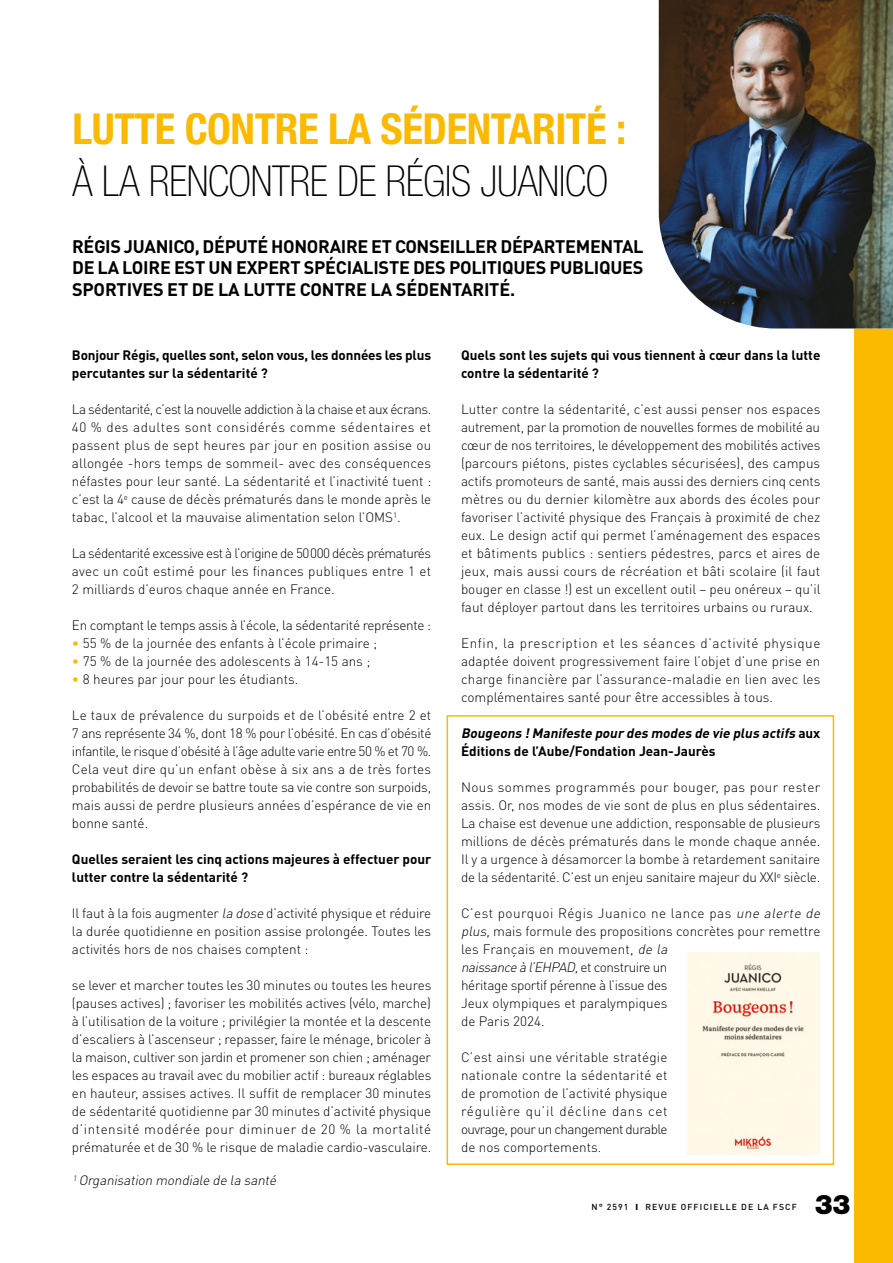
<style>
.page{position:relative;width:893px;height:1263px;background:#fff}
.page>*{position:absolute;margin:0;border:0;box-sizing:border-box;transform-origin:0 0}
.t1{font:100 condensed 42.75px "Helvetica Neue LT Std";letter-spacing:-.01em;color:#000}
.t2{font:700 condensed 42.75px "Helvetica Neue LT Std";letter-spacing:-.01em;color:#fbba00}
.t3{font:900 27px "Helvetica Neue LT Std";color:#000}
.t4{font:700 18px/21.6px "DIN Pro";letter-spacing:-.01em;color:#000;text-align:justify}
.t5{font:300 13.5px/18px "DIN Pro";color:#000;text-align:justify}
.t6{font:700 13.5px/18px "DIN Pro";color:#000}
.t7{font:italic 700 13.5px/18px "DIN Pro";color:#000}
.t8{font:300 13.5px "DIN Pro";letter-spacing:-.02em;color:#000}
.t9{font:italic 300 13.5px "DIN Pro";color:#000}
.t10{font:500 8.7px "DIN Pro";letter-spacing:.125em;color:#000}
.s1{color:#fbba00}
.s2{font-style:italic}
.s3{font-style:normal}
.s4{font-weight:900}
</style>
<div class="page">
<div style="left:855px;top:0;width:38px;height:1263px;background:#fbba00"></div>
<img style="left:659px;top:0;width:234px;height:328px">
<img style="left:687px;top:953px;width:133px;height:201px">
<div style="left:447px;top:715px;width:387px;height:450px;border:2px solid #fbba00"></div>
<h1 class="t2" style="left:73px;top:103px;width:555px">LUTTE CONTRE LA SÉDENTARITÉ :</h1>
<h1 class="t1" style="left:73px;top:157px;width:537px">À LA RENCONTRE DE RÉGIS JUANICO</h1>
<h3 class="t4" style="left:72px;top:235px;width:573px">RÉGIS JUANICO, DÉPUTÉ HONORAIRE ET CONSEILLER DÉPARTEMENTAL DE LA LOIRE EST UN EXPERT SPÉCIALISTE DES POLITIQUES PUBLIQUES SPORTIVES ET DE LA LUTTE CONTRE LA SÉDENTARITÉ.</h3>
<p class="t6" style="left:72px;top:346px;width:361px">Bonjour Régis, quelles sont, selon vous, les données les plus percutantes sur la sédentarité ?</p>
<p class="t5" style="left:72px;top:400px;width:361px">La sédentarité, c’est la nouvelle addiction à la chaise et aux écrans.<br>40 % des adultes sont considérés comme sédentaires et passent plus de sept heures par jour en position assise ou allongée -hors temps de sommeil- avec des conséquences néfastes pour leur santé. La sédentarité et l’inactivité tuent : c’est la 4<sup>e</sup> cause de décès prématurés dans le monde après le tabac, l’alcool et la mauvaise alimentation selon l’OMS<sup>1</sup>.</p>
<p class="t5" style="left:72px;top:544px;width:361px">La sédentarité excessive est à l’origine de 50000 décès prématurés avec un coût estimé pour les finances publiques entre 1 et 2 milliards d’euros chaque année en France.</p>
<p class="t8" style="left:72px;top:616px;width:361px">En comptant le temps assis à l’école, la sédentarité représente :</p>
<p class="t5" style="left:72px;top:634px;width:307px"><span class="s1">•</span> 55 % de la journée des enfants à l’école primaire ;</p>
<p class="t5" style="left:72px;top:652px;width:300px"><span class="s1">•</span> 75 % de la journée des adolescents à 14-15 ans ;</p>
<p class="t5" style="left:72px;top:670px;width:228px"><span class="s1">•</span> 8 heures par jour pour les étudiants.</p>
<p class="t5" style="left:72px;top:706px;width:361px">Le taux de prévalence du surpoids et de l’obésité entre 2 et 7 ans représente 34 %, dont 18 % pour l’obésité. En cas d’obésité infantile, le risque d’obésité à l’âge adulte varie entre 50 % et 70 %.<br>Cela veut dire qu’un enfant obèse à six ans a de très fortes probabilités de devoir se battre toute sa vie contre son surpoids, mais aussi de perdre plusieurs années d’espérance de vie en bonne santé.</p>
<p class="t6" style="left:72px;top:850px;width:361px">Quelles seraient les cinq actions majeures à effectuer pour lutter contre la sédentarité ?</p>
<p class="t5" style="left:72px;top:904px;width:361px">Il faut à la fois augmenter <span class="s2">la dose</span> d’activité physique et réduire la durée quotidienne en position assise prolongée. Toutes les activités hors de nos chaises comptent :</p>
<p class="t5" style="left:72px;top:976px;width:361px">se lever et marcher toutes les 30 minutes ou toutes les heures (pauses actives) ; favoriser les mobilités actives (vélo, marche) à l’utilisation de la voiture ; privilégier la montée et la descente d’escaliers à l’ascenseur ; repasser, faire le ménage, bricoler à la maison, cultiver son jardin et promener son chien ; aménager les espaces au travail avec du mobilier actif : bureaux réglables en hauteur, assises actives. Il suffit de remplacer 30 minutes de sédentarité quotidienne par 30 minutes d’activité physique d’intensité modérée pour diminuer de 20 % la mortalité prématurée et de 30 % le risque de maladie cardio-vasculaire.</p>
<p class="t9" style="left:73px;top:1171px;width:208px"><sup>1</sup> Organisation mondiale de la santé</p>
<p class="t6" style="left:461px;top:346px;width:361px">Quels sont les sujets qui vous tiennent à cœur dans la lutte contre la sédentarité ?</p>
<p class="t5" style="left:461px;top:400px;width:361px">Lutter contre la sédentarité, c’est aussi penser nos espaces autrement, par la promotion de nouvelles formes de mobilité au cœur de nos territoires, le développement des mobilités actives (parcours piétons, pistes cyclables sécurisées), des campus actifs promoteurs de santé, mais aussi des derniers cinq cents mètres ou du dernier kilomètre aux abords des écoles pour favoriser l’activité physique des Français à proximité de chez eux. Le design actif qui permet l’aménagement des espaces et bâtiments publics : sentiers pédestres, parcs et aires de jeux, mais aussi cours de récréation et bâti scolaire (il faut bouger en classe !) est un excellent outil – peu onéreux – qu’il faut déployer partout dans les territoires urbains ou ruraux.</p>
<p class="t5" style="left:461px;top:633px;width:361px">Enfin, la prescription et les séances d’activité physique adaptée doivent progressivement faire l’objet d’une prise en charge financière par l’assurance-maladie en lien avec les complémentaires santé pour être accessibles à tous.</p>
<p class="t7" style="left:461px;top:724px;width:361px">Bougeons !Manifeste pour des modes de vie plus actifs <span class="s3">a u x<br>Éditions de l’Aube/Fondation Jean-Jaurès</span></p>
<p class="t5" style="left:461px;top:778px;width:361px">Nous sommes programmés pour bouger, pas pour rester assis. Or, nos modes de vie sont de plus en plus sédentaires.<br>La chaise est devenue une addiction, responsable de plusieurs millions de décès prématurés dans le monde chaque année.<br>Il y a urgence à désamorcer la bombe à retardement sanitaire de la sédentarité. C’est un enjeu sanitaire majeur du XXI<sup>e</sup> siècle.</p>
<p class="t5" style="left:461px;top:904px;width:364px;text-align:left">C’est pourquoi Régis Juanico ne lance pas <span class="s2">une alerte de plus,</span>mais formule des propositions concrètes pour remettre les Français en mouvement, <span class="s2">de la<br>naissance à l’EHPAD,</span>et co n st ru i re u n<br>héritage sportif pérenne à l’issue des<br>Jeux olympiques et paralympiques<br>de Paris 2024.</p>
<p class="t5" style="left:461px;top:1048px;width:208px">C’est ainsi une véritable stratégie nationale contre la sédentarité et de promotion de l’activité physique régulière qu’il décline dans cet ouvrage, pour un changement durable de nos comportements.</p>
<p class="t10" style="left:592px;top:1201px;width:207px">N° 2591 <span class="s4">I</span> REVUE OFFICIELLE DE LA FSCF</p>
<h2 class="t3" style="left:815px;top:1188px;width:37px">33</h2>
</div>
